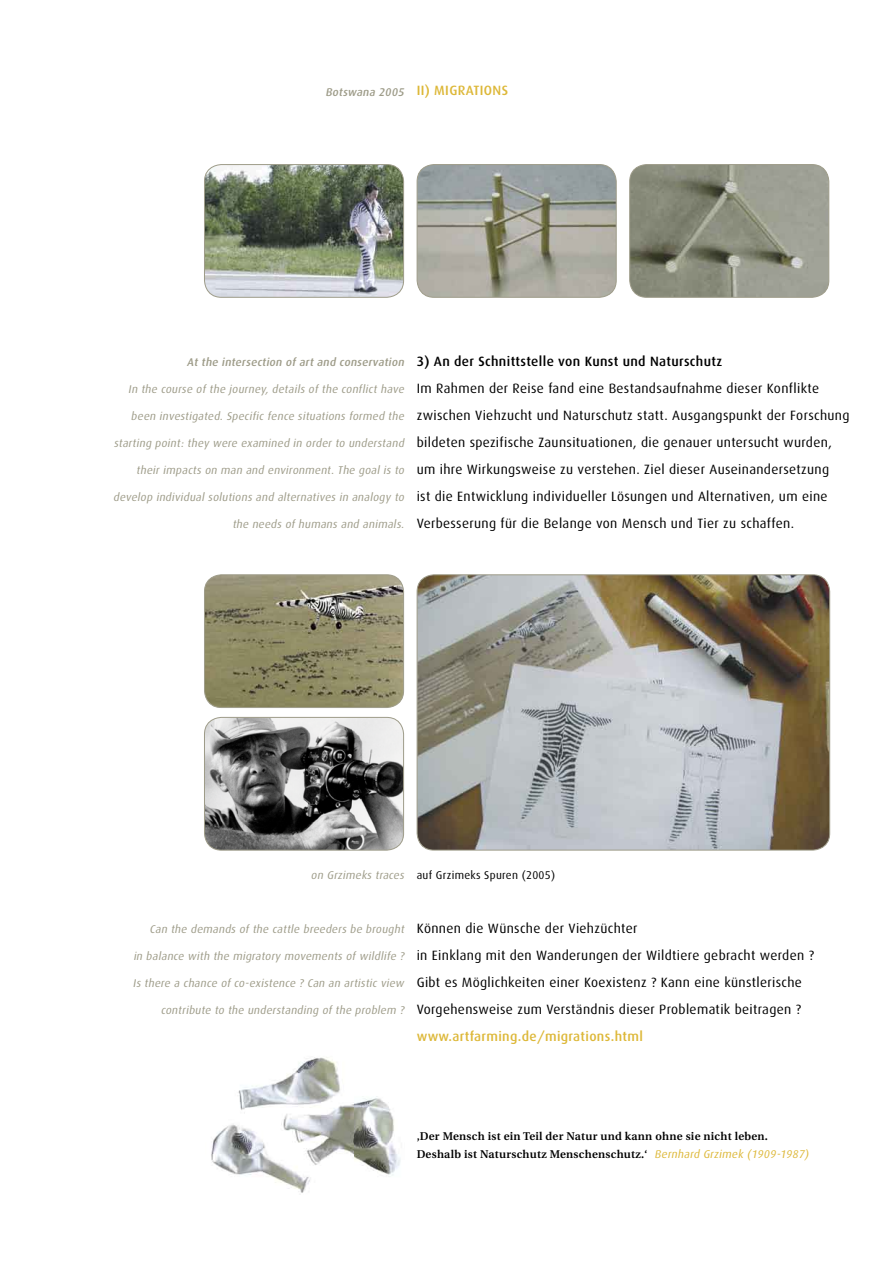
<style>
.page{position:relative;width:893px;height:1263px;background:#fff}
.page>*{position:absolute;margin:0;border:0;box-sizing:border-box;transform-origin:0 0}
.t1{font:13.5px/27px "Dax";letter-spacing:.025em;color:#000}
.t2{font:500 13.5px "Dax";letter-spacing:.025em;color:#ddb839}
.t3{font:500 13.5px "Dax";letter-spacing:.025em;color:#000}
.t4{font:italic 11.25px "Dax";color:#9e9c89}
.t5{font:600 11.25px/18px "Utopia";letter-spacing:.025em;color:#000}
.t6{font:italic 500 11.25px "Dax";color:#9e9c89}
.t7{font:11.25px "Dax";letter-spacing:.025em;color:#000}
.s1{font-family:"Dax";font-weight:400;font-style:italic;color:#ddb839}
</style>
<div class="page">
<img style="left:417px;top:575px;width:413px;height:275px">
<div style="left:417px;top:574px;width:413px;height:276px;border:1px solid #9e9c89;border-radius:17px"></div>
<img style="left:630px;top:165px;width:199px;height:132px">
<div style="left:629px;top:164px;width:200px;height:134px;border:1px solid #9e9c89;border-radius:17px"></div>
<img style="left:417px;top:165px;width:199px;height:132px">
<div style="left:417px;top:164px;width:200px;height:134px;border:1px solid #9e9c89;border-radius:17px"></div>
<img style="left:204px;top:165px;width:200px;height:132px">
<div style="left:204px;top:164px;width:200px;height:134px;border:1px solid #9e9c89;border-radius:17px"></div>
<img style="left:204px;top:717px;width:200px;height:133px">
<div style="left:204px;top:717px;width:200px;height:133px;border:1px solid #9e9c89;border-radius:17px"></div>
<img style="left:204px;top:575px;width:200px;height:132px">
<div style="left:204px;top:574px;width:200px;height:134px;border:1px solid #9e9c89;border-radius:17px"></div>
<img style="left:211px;top:1057px;width:190px;height:136px">
<p class="t6" style="left:325px;top:85px;width:82px">Botswana 2005</p>
<p class="t2" style="left:417px;top:83px;width:93px">II) MIGRATIONS</p>
<p class="t6" style="left:187px;top:355px;width:221px">At the intersection of art and conservation</p>
<p class="t4" style="left:128px;top:382px;width:279px">In the course of the journey, details of the conflict have</p>
<p class="t4" style="left:131px;top:409px;width:277px">been investigated. Specific fence situations formed the</p>
<p class="t4" style="left:114px;top:436px;width:294px">starting point: they were examined in order to understand</p>
<p class="t4" style="left:136px;top:463px;width:271px">their impacts on man and environment. The goal is to</p>
<p class="t4" style="left:113px;top:490px;width:294px">develop individual solutions and alternatives in analogy to</p>
<p class="t4" style="left:232px;top:517px;width:175px">the needs of humans and animals.</p>
<p class="t3" style="left:417px;top:353px;width:307px">3) An der Schnittstelle von Kunst und Naturschutz</p>
<p class="t1" style="left:417px;top:374px;width:434px">Im Rahmen der Reise fand eine Bestandsaufnahme dieser Konflikte zwischen Viehzucht und Naturschutz statt. Ausgangspunkt der Forschung bildeten spezifische Zaunsituationen, die genauer untersucht wurden, um ihre Wirkungsweise zu verstehen. Ziel dieser Auseinandersetzung<br>ist die Entwicklung individueller Lösungen und Alternativen, um eine Verbesserung für die Belange von Mensch und Tier zu schaffen.</p>
<p class="t4" style="left:311px;top:868px;width:97px">on Grzimeks traces</p>
<p class="t7" style="left:417px;top:868px;width:140px">auf Grzimeks Spuren (2005)</p>
<p class="t4" style="left:150px;top:922px;width:258px">Can the demands of the cattle breeders be brought</p>
<p class="t4" style="left:133px;top:949px;width:274px">in balance with the migratory movements of wildlife ?</p>
<p class="t4" style="left:133px;top:976px;width:275px">Is there a chance of co-existence ? Can an artistic view</p>
<p class="t4" style="left:161px;top:1003px;width:247px">contribute to the understanding of the problem ?</p>
<p class="t1" style="left:417px;top:914px;width:399px">Können die Wünsche der Viehzüchter<br>in Einklang mit den Wanderungen der Wildtiere gebracht werden ?<br>Gibt es Möglichkeiten einer Koexistenz ? Kann eine künstlerische Vorgehensweise zum Verständnis dieser Problematik beitragen ?</p>
<p class="t2" style="left:417px;top:1028px;width:228px">www.artfarming.de/migrations.html</p>
<p class="t5" style="left:417px;top:1127px;width:396px">‚Der Mensch ist ein Teil der Natur und kann ohne sie nicht leben.<br>Deshalb ist Naturschutz Menschenschutz.‘ <span class="s1">Bernhard Grzimek (1909-1987)</span></p>
</div>
